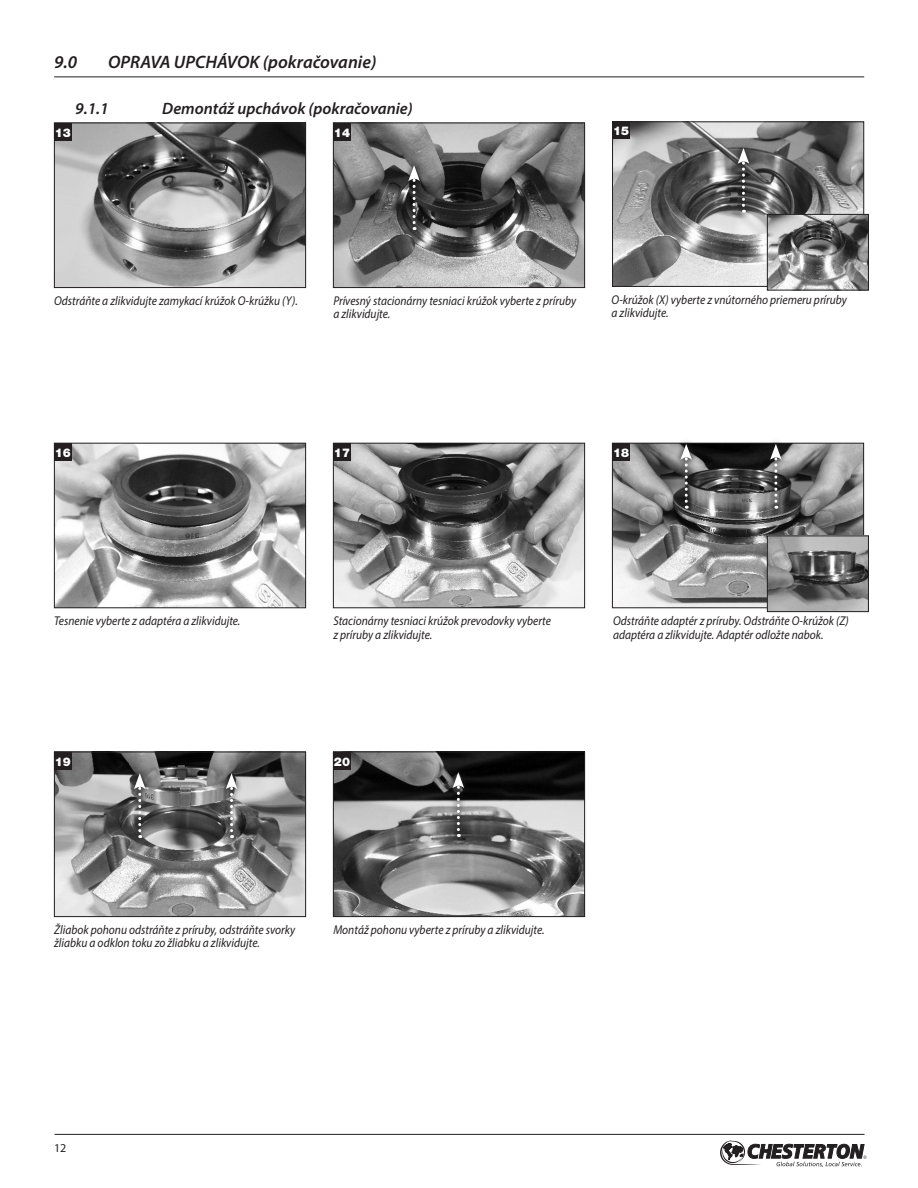
<style>
.page{position:relative;width:918px;height:1188px;background:#fff}
.page>*{position:absolute;margin:0;border:0;box-sizing:border-box;transform-origin:0 0}
.section_head{font:italic 600 18px "Myriad Pro";color:#231f20}
.Subhead{font:italic 600 16.5px "Myriad Pro";color:#231f20}
.ImageCations{font:italic 12.75px/13.5px "Myriad Pro";color:#231f20;scale:.9 1}
.t1{font:900 12px "Helvetica Neue LT Std";color:#fff}
.t2{font:12px "Myriad Pro";color:#231f20}
</style>
<div class="page">
<hr style="left:55px;top:1134px;width:810px;height:1px;background:#231f20">
<svg style="left:720px;top:1140px;width:147px;height:27px"></svg>
<img style="left:335px;top:754px;width:248px;height:161px">
<div style="left:333px;top:752px;width:252px;height:165px;border:1px solid #231f20"></div>
<img style="left:56px;top:754px;width:248px;height:161px">
<div style="left:54px;top:752px;width:252px;height:165px;border:1px solid #231f20"></div>
<div style="left:54px;top:752px;width:18px;height:18px;background:#231f20"></div>
<img style="left:614px;top:445px;width:248px;height:161px">
<div style="left:612px;top:443px;width:252px;height:165px;border:1px solid #231f20"></div>
<div style="left:612px;top:443px;width:18px;height:18px;background:#231f20"></div>
<img style="left:335px;top:125px;width:248px;height:161px">
<div style="left:333px;top:123px;width:252px;height:165px;border:1px solid #231f20"></div>
<div style="left:333px;top:123px;width:18px;height:18px;background:#231f20"></div>
<div style="left:333px;top:752px;width:18px;height:18px;background:#231f20"></div>
<img style="left:614px;top:123px;width:248px;height:162px">
<div style="left:612px;top:121px;width:252px;height:166px;border:1px solid #231f20"></div>
<div style="left:612px;top:121px;width:18px;height:18px;background:#231f20"></div>
<img style="left:56px;top:445px;width:248px;height:161px">
<div style="left:54px;top:443px;width:252px;height:165px;border:1px solid #231f20"></div>
<div style="left:54px;top:443px;width:18px;height:18px;background:#231f20"></div>
<img style="left:335px;top:445px;width:248px;height:161px">
<div style="left:333px;top:443px;width:252px;height:165px;border:1px solid #231f20"></div>
<div style="left:333px;top:443px;width:18px;height:18px;background:#231f20"></div>
<img style="left:56px;top:125px;width:248px;height:161px">
<div style="left:54px;top:123px;width:252px;height:165px;border:1px solid #231f20"></div>
<div style="left:54px;top:123px;width:18px;height:18px;background:#231f20"></div>
<hr style="left:54px;top:76px;width:810px;height:1px;background:#231f20">
<img style="left:769px;top:216px;width:98px;height:73px">
<div style="left:767px;top:214px;width:102px;height:77px;border:1px solid #231f20"></div>
<img style="left:769px;top:537px;width:98px;height:73px">
<div style="left:767px;top:535px;width:102px;height:77px;border:1px solid #231f20"></div>
<svg style="left:402px;top:159px;width:24px;height:77px"></svg>
<svg style="left:408px;top:165px;width:12px;height:65px"></svg>
<svg style="left:731px;top:142px;width:25px;height:77px"></svg>
<svg style="left:738px;top:148px;width:11px;height:65px"></svg>
<svg style="left:674px;top:441px;width:25px;height:74px"></svg>
<svg style="left:680px;top:444px;width:12px;height:65px"></svg>
<svg style="left:763px;top:441px;width:25px;height:74px"></svg>
<svg style="left:770px;top:444px;width:12px;height:65px"></svg>
<svg style="left:446px;top:766px;width:25px;height:77px"></svg>
<svg style="left:453px;top:772px;width:11px;height:65px"></svg>
<svg style="left:127px;top:767px;width:25px;height:77px"></svg>
<svg style="left:134px;top:773px;width:12px;height:65px"></svg>
<svg style="left:219px;top:767px;width:25px;height:77px"></svg>
<svg style="left:226px;top:773px;width:11px;height:65px"></svg>
<p class="section_head" style="left:54px;top:50px;width:24px">9.0</p>
<p class="section_head" style="left:108px;top:50px;width:270px">OPRAVA UPCHÁVOK (pokračovanie)</p>
<p class="Subhead" style="left:75px;top:98px;width:35px">9.1.1</p>
<p class="Subhead" style="left:162px;top:98px;width:252px">Demontáž upchávok (pokračovanie)</p>
<p class="t1" style="left:55px;top:125px;width:18px">13</p>
<p class="t1" style="left:334px;top:125px;width:18px">14</p>
<p class="t1" style="left:613px;top:124px;width:18px">15</p>
<p class="ImageCations" style="left:54px;top:294px;width:272px">Odstráňte a zlikvidujte zamykací krúžok O-krúžku (Y).</p>
<p class="ImageCations" style="left:333px;top:294px;width:271px">Prívesný stacionárny tesniaci krúžok vyberte z príruby a zlikvidujte.</p>
<p class="ImageCations" style="left:612px;top:293px;width:263px">O-krúžok (X) vyberte z vnútorného priemeru príruby a zlikvidujte.</p>
<p class="t1" style="left:55px;top:445px;width:18px">16</p>
<p class="t1" style="left:334px;top:445px;width:18px">17</p>
<p class="t1" style="left:613px;top:445px;width:18px">18</p>
<p class="ImageCations" style="left:54px;top:614px;width:208px">Tesnenie vyberte z adaptéra a zlikvidujte.</p>
<p class="ImageCations" style="left:333px;top:614px;width:243px">Stacionárny tesniaci krúžok prevodovky vyberte z príruby a zlikvidujte.</p>
<p class="t1" style="left:55px;top:754px;width:18px">19</p>
<p class="t1" style="left:334px;top:754px;width:18px">20</p>
<p class="ImageCations" style="left:613px;top:614px;width:263px">Odstráňte adaptér z príruby. Odstráňte O-krúžok (Z) adaptéra a zlikvidujte. Adaptér odložte nabok.</p>
<p class="ImageCations" style="left:54px;top:923px;width:269px">Žliabok pohonu odstráňte z príruby, odstráňte svorky žliabku a odklon toku zo žliabku a zlikvidujte.</p>
<p class="ImageCations" style="left:333px;top:923px;width:236px">Montáž pohonu vyberte z príruby a zlikvidujte.</p>
<p class="t2" style="left:54px;top:1141px;width:14px">12</p>
</div>
